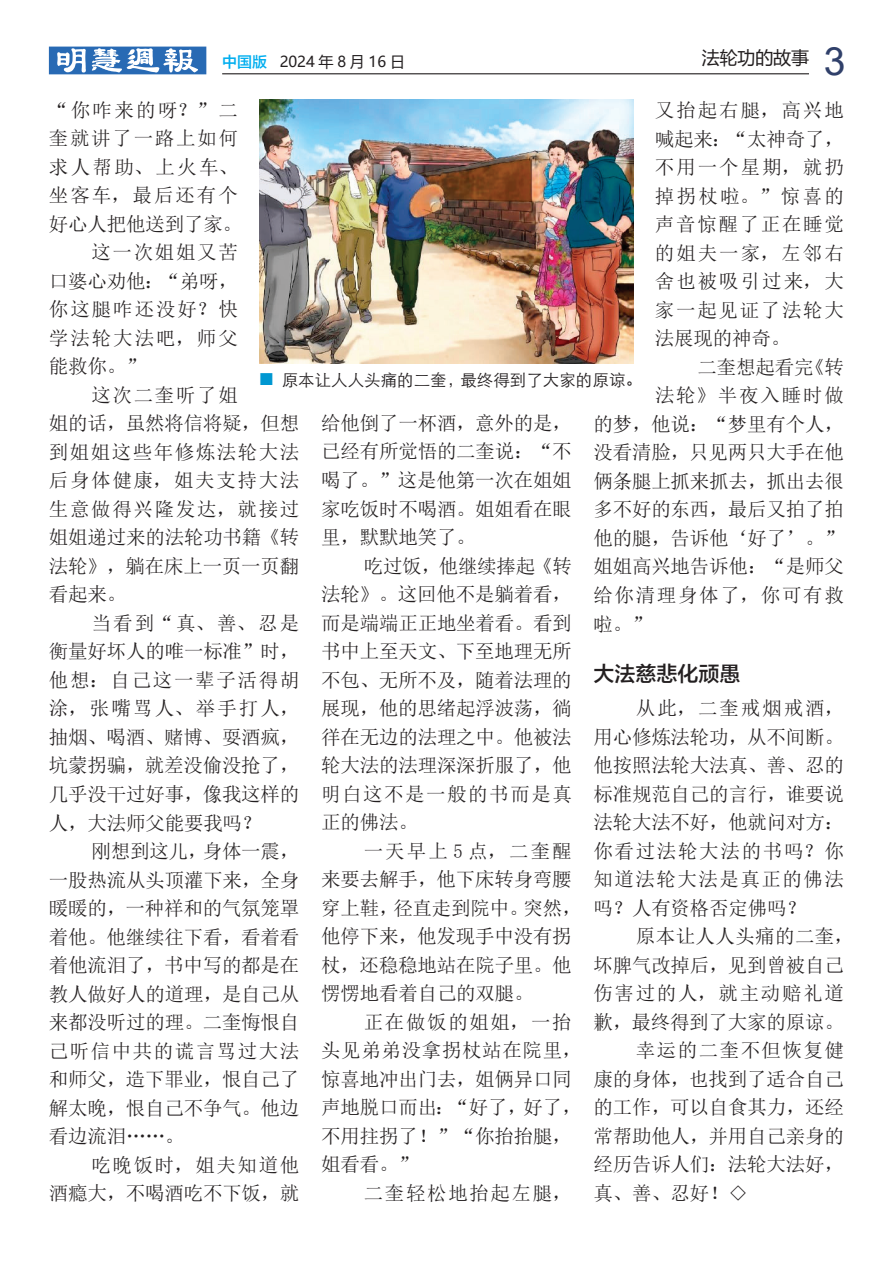
<style>
.page{position:relative;width:893px;height:1263px;background:#fff}
.page>*{position:absolute;margin:0;border:0;box-sizing:border-box;transform-origin:0 0}
.t1{font:21px "FZLTZHK GBK1 0";color:#231f20}
.t2{font:19.5px/28.5px "N Sim Sun";letter-spacing:-.01em;color:#231f20;text-align:justify}
.t3{font:19.5px "N Sim Sun";letter-spacing:.085em;color:#231f20}
.t4{font:19.5px "N Sim Sun";letter-spacing:.075em;color:#231f20}
.t5{font:19.5px "N Sim Sun";letter-spacing:.1em;color:#231f20}
.t6{font:19.5px "N Sim Sun";letter-spacing:.11em;color:#231f20}
.t7{font:19.5px "N Sim Sun";letter-spacing:.02em;color:#231f20}
.t8{font:19.5px "N Sim Sun";letter-spacing:.095em;color:#231f20}
.t9{font:18px "Microsoft Ya Hei";letter-spacing:-.01em;color:#231f20}
.t10{font:16.5px "ST Xihei";color:#231f20}
.t11{font:15px "Microsoft Ya Hei";color:#231f20}
.s1{font-family:"FZLTZHK GBK1 0";color:#00aeef}
.s2{font-family:"Arial";font-size:39px;color:#30406a}
</style>
<div class="page">
<hr style="left:222px;top:73px;width:587px;height:1px;background:#231f20">
<svg style="left:49px;top:47px;width:157px;height:27px"></svg>
<img style="left:259px;top:100px;width:375px;height:263px">
<p class="t11" style="left:222px;top:51px;width:184px"><span class="s1">中国版</span> 2024 年 8 月 16 日</p>
<p class="t9" style="left:702px;top:46px;width:145px">法轮功的故事 <span class="s2">3</span></p>
<p class="t2" style="left:49px;top:95px;width:191px">“你咋来的呀？”二</p>
<p class="t3" style="left:49px;top:128px;width:191px">奎就讲了一路上如何</p>
<p class="t2" style="left:49px;top:152px;width:191px">求人帮助、上火车、</p>
<p class="t5" style="left:49px;top:185px;width:190px">坐客车，最后还有个</p>
<p class="t2" style="left:49px;top:209px;width:195px">好心人把他送到了家。</p>
<p class="t3" style="left:91px;top:242px;width:148px">这一次姐姐又苦</p>
<p class="t2" style="left:49px;top:266px;width:190px">口婆心劝他：“弟呀，</p>
<p class="t5" style="left:49px;top:299px;width:190px">你这腿咋还没好？快</p>
<p class="t5" style="left:49px;top:328px;width:190px">学法轮大法吧，师父</p>
<p class="t2" style="left:49px;top:352px;width:98px">能救你。”</p>
<p class="t3" style="left:91px;top:385px;width:148px">这次二奎听了姐</p>
<p class="t2" style="left:49px;top:409px;width:252px">姐的话，虽然将信将疑，但想</p>
<p class="t4" style="left:49px;top:442px;width:252px">到姐姐这些年修炼法轮大法</p>
<p class="t3" style="left:49px;top:471px;width:252px">后身体健康，姐夫支持大法</p>
<p class="t3" style="left:49px;top:499px;width:252px">生意做得兴隆发达，就接过</p>
<p class="t2" style="left:49px;top:523px;width:252px">姐姐递过来的法轮功书籍《转</p>
<p class="t2" style="left:49px;top:552px;width:252px">法轮》，躺在床上一页一页翻</p>
<p class="t2" style="left:49px;top:580px;width:79px">看起来。</p>
<p class="t2" style="left:91px;top:609px;width:209px">当看到“真、善、忍是</p>
<p class="t2" style="left:49px;top:637px;width:252px">衡量好坏人的唯一标准”时，</p>
<p class="t3" style="left:49px;top:670px;width:252px">他想：自己这一辈子活得胡</p>
<p class="t6" style="left:49px;top:699px;width:252px">涂，张嘴骂人、举手打人，</p>
<p class="t2" style="left:49px;top:723px;width:252px">抽烟、喝酒、赌博、耍酒疯，</p>
<p class="t2" style="left:49px;top:751px;width:252px">坑蒙拐骗，就差没偷没抢了，</p>
<p class="t2" style="left:49px;top:780px;width:252px">几乎没干过好事，像我这样的</p>
<p class="t2" style="left:49px;top:808px;width:214px">人，大法师父能要我吗？</p>
<p class="t2" style="left:91px;top:837px;width:209px">刚想到这儿，身体一震，</p>
<p class="t2" style="left:49px;top:865px;width:252px">一股热流从头顶灌下来，全身</p>
<p class="t2" style="left:49px;top:894px;width:252px">暖暖的，一种祥和的气氛笼罩</p>
<p class="t2" style="left:49px;top:922px;width:252px">着他。他继续往下看，看着看</p>
<p class="t2" style="left:49px;top:951px;width:252px">着他流泪了，书中写的都是在</p>
<p class="t2" style="left:49px;top:979px;width:252px">教人做好人的道理，是自己从</p>
<p class="t2" style="left:49px;top:1008px;width:252px">来都没听过的理。二奎悔恨自</p>
<p class="t4" style="left:49px;top:1041px;width:252px">己听信中共的谎言骂过大法</p>
<p class="t2" style="left:49px;top:1065px;width:252px">和师父，造下罪业，恨自己了</p>
<p class="t2" style="left:49px;top:1093px;width:252px">解太晚，恨自己不争气。他边</p>
<p class="t2" style="left:49px;top:1122px;width:137px">看边流泪……。</p>
<p class="t3" style="left:91px;top:1155px;width:209px">吃晚饭时，姐夫知道他</p>
<p class="t2" style="left:49px;top:1179px;width:252px">酒瘾大，不喝酒吃不下饭，就</p>
<p class="t2" style="left:655px;top:96px;width:191px">又抬起右腿，高兴地喊起来：“太神奇了，不用一个星期，就扔掉拐杖啦。”惊喜的声音惊醒了正在睡觉的姐夫一家，左邻右舍也被吸引过来，大家一起见证了法轮大法展现的神奇。</p>
<p class="t2" style="left:697px;top:353px;width:148px">二奎想起看完《转</p>
<p class="t8" style="left:655px;top:386px;width:190px">法轮》半夜入睡时做</p>
<p class="t2" style="left:593px;top:410px;width:252px">的梦，他说：“梦里有个人，</p>
<p class="t2" style="left:593px;top:438px;width:252px">没看清脸，只见两只大手在他</p>
<p class="t2" style="left:593px;top:467px;width:252px">俩条腿上抓来抓去，抓出去很</p>
<p class="t2" style="left:593px;top:495px;width:252px">多不好的东西，最后又拍了拍</p>
<p class="t2" style="left:593px;top:524px;width:252px">他的腿，告诉他‘好了’。”</p>
<p class="t2" style="left:593px;top:552px;width:252px">姐姐高兴地告诉他：“是师父</p>
<p class="t3" style="left:593px;top:585px;width:252px">给你清理身体了，你可有救</p>
<p class="t2" style="left:593px;top:609px;width:60px">啦。”</p>
<p class="t1" style="left:593px;top:662px;width:148px">大法慈悲化顽愚</p>
<p class="t2" style="left:593px;top:694px;width:252px;text-indent:43px">从此，二奎戒烟戒酒，用心修炼法轮功，从不间断。他按照法轮大法真、善、忍的标准规范自己的言行，谁要说法轮大法不好，他就问对方：你看过法轮大法的书吗？你知道法轮大法是真正的佛法吗？人有资格否定佛吗？</p>
<p class="t7" style="left:636px;top:927px;width:219px">原本让人人头痛的二奎，</p>
<p class="t2" style="left:593px;top:951px;width:252px">坏脾气改掉后，见到曾被自己</p>
<p class="t3" style="left:593px;top:984px;width:252px">伤害过的人，就主动赔礼道</p>
<p class="t2" style="left:593px;top:1008px;width:252px">歉，最终得到了大家的原谅。</p>
<p class="t4" style="left:636px;top:1041px;width:209px">幸运的二奎不但恢复健</p>
<p class="t2" style="left:593px;top:1065px;width:252px">康的身体，也找到了适合自己</p>
<p class="t2" style="left:593px;top:1093px;width:252px">的工作，可以自食其力，还经</p>
<p class="t2" style="left:593px;top:1122px;width:252px">常帮助他人，并用自己亲身的</p>
<p class="t2" style="left:593px;top:1150px;width:252px">经历告诉人们：法轮大法好，</p>
<p class="t2" style="left:593px;top:1179px;width:156px">真、善、忍好！◇</p>
<p class="t10" style="left:282px;top:368px;width:362px">原本让人人头痛的二奎，最终得到了大家的原谅。</p>
<p class="t2" style="left:321px;top:409px;width:252px">给他倒了一杯酒，意外的是，已经有所觉悟的二奎说：“不喝了。”这是他第一次在姐姐家吃饭时不喝酒。姐姐看在眼里，默默地笑了。</p>
<p class="t2" style="left:321px;top:551px;width:252px;text-indent:43px">吃过饭，他继续捧起《转法轮》。这回他不是躺着看，而是端端正正地坐着看。看到书中上至天文、下至地理无所不包、无所不及，随着法理的展现，他的思绪起浮波荡，徜徉在无边的法理之中。他被法轮大法的法理深深折服了，他明白这不是一般的书而是真正的佛法。</p>
<p class="t2" style="left:321px;top:836px;width:262px;text-align:left;text-indent:43px">一天早上 5 点，二奎醒来要去解手，他下床转身弯腰穿上鞋，径直走到院中。突然，他停下来，他发现手中没有拐杖，还稳稳地站在院子里。他愣愣地看着自己的双腿。</p>
<p class="t2" style="left:321px;top:1007px;width:262px;text-align:left;text-indent:43px">正在做饭的姐姐，一抬头见弟弟没拿拐杖站在院里，惊喜地冲出门去，姐俩异口同声地脱口而出：“好了，好了，不用拄拐了！”“你抬抬腿，姐看看。”</p>
<p class="t3" style="left:364px;top:1183px;width:210px">二奎轻松地抬起左腿，</p>
</div>
